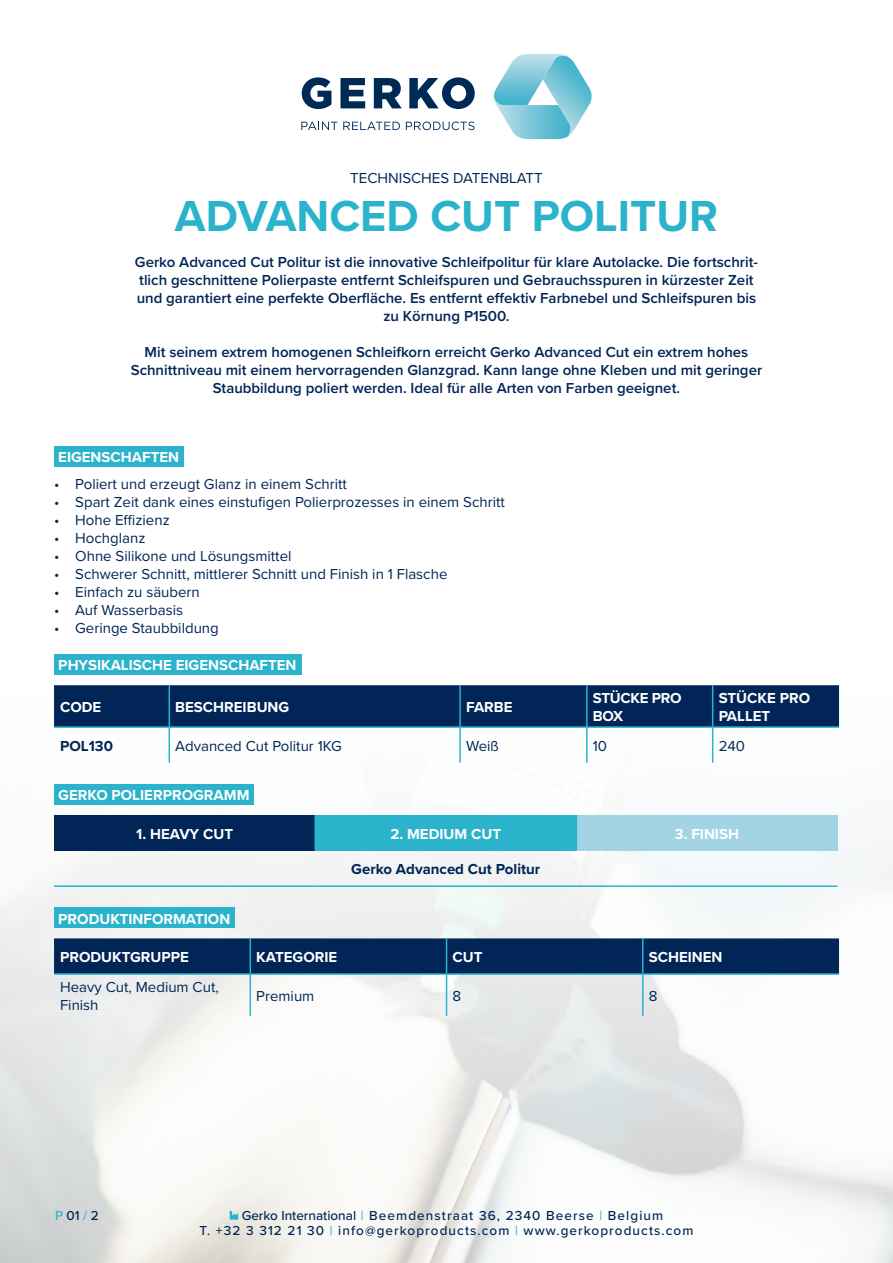
<style>
.page{position:relative;width:893px;height:1263px;background:#fff}
.page>*{position:absolute;margin:0;border:0;box-sizing:border-box;transform-origin:0 0}
.t1{font:700 45px "Proxima Nova";color:#2bb3cc}
.t2{font:600 15px/18px "Proxima Nova";color:#012556;text-align:center}
.t3{font:15px/18px "Proxima Nova";color:#012556}
.t4{font:700 15px/18px "Proxima Nova";color:#fff}
.t5{font:700 15px "Proxima Nova";color:#012556}
.t6{font:700 15px/18px "Proxima Nova";letter-spacing:-.02em;color:#fff}
.t7{font:500 13.5px/15px "Proxima Nova";letter-spacing:.08em;color:#012556}
.s1{color:#2bb3cc}
</style>
<div class="page">
<svg style="left:301px;top:122px;width:99px;height:8px"></svg>
<svg style="left:406px;top:122px;width:68px;height:8px"></svg>
<svg style="left:302px;top:77px;width:29px;height:32px"></svg>
<svg style="left:340px;top:78px;width:25px;height:30px"></svg>
<svg style="left:374px;top:78px;width:28px;height:30px"></svg>
<svg style="left:409px;top:77px;width:66px;height:32px"></svg>
<svg style="left:494px;top:54px;width:98px;height:85px"></svg>
<img style="left:0;top:663px;width:893px;height:600px">
<svg style="left:230px;top:1211px;width:8px;height:8px"></svg>
<div style="left:54px;top:446px;width:130px;height:20px;background:#2bb3cc"></div>
<div style="left:54px;top:685px;width:785px;height:41px;background:#012556"></div>
<hr style="left:169px;top:685px;width:1px;height:41px;background:#2bb3cc">
<hr style="left:459px;top:685px;width:2px;height:41px;background:#2bb3cc">
<hr style="left:586px;top:685px;width:2px;height:41px;background:#2bb3cc">
<hr style="left:712px;top:685px;width:1px;height:41px;background:#2bb3cc">
<hr style="left:54px;top:726px;width:115px;height:2px;background:#2bb3cc">
<hr style="left:169px;top:728px;width:1px;height:35px;background:#2bb3cc">
<hr style="left:169px;top:726px;width:291px;height:2px;background:#2bb3cc">
<hr style="left:460px;top:726px;width:127px;height:2px;background:#2bb3cc">
<hr style="left:587px;top:726px;width:126px;height:2px;background:#2bb3cc">
<hr style="left:459px;top:728px;width:2px;height:35px;background:#2bb3cc">
<hr style="left:586px;top:728px;width:2px;height:35px;background:#2bb3cc">
<hr style="left:712px;top:728px;width:1px;height:35px;background:#2bb3cc">
<hr style="left:713px;top:726px;width:126px;height:2px;background:#2bb3cc">
<div style="left:54px;top:815px;width:261px;height:35px;background:#012556"></div>
<div style="left:315px;top:815px;width:261px;height:35px;background:#2bb3cc"></div>
<div style="left:576px;top:815px;width:261px;height:35px;background:#a2d4e3"></div>
<hr style="left:54px;top:885px;width:261px;height:2px;background:#2bb3cc">
<hr style="left:315px;top:885px;width:261px;height:2px;background:#2bb3cc">
<hr style="left:576px;top:885px;width:261px;height:2px;background:#2bb3cc">
<hr style="left:314px;top:815px;width:2px;height:35px;background:#2bb3cc">
<hr style="left:576px;top:815px;width:1px;height:35px;background:#2bb3cc">
<div style="left:54px;top:654px;width:247px;height:21px;background:#2bb3cc"></div>
<div style="left:54px;top:784px;width:200px;height:20px;background:#2bb3cc"></div>
<div style="left:54px;top:938px;width:785px;height:35px;background:#012556"></div>
<hr style="left:250px;top:938px;width:1px;height:35px;background:#2bb3cc">
<hr style="left:446px;top:938px;width:1px;height:35px;background:#2bb3cc">
<hr style="left:642px;top:938px;width:1px;height:35px;background:#2bb3cc">
<hr style="left:54px;top:973px;width:196px;height:2px;background:#2bb3cc">
<hr style="left:250px;top:975px;width:1px;height:41px;background:#2bb3cc">
<hr style="left:250px;top:973px;width:197px;height:2px;background:#2bb3cc">
<hr style="left:447px;top:973px;width:196px;height:2px;background:#2bb3cc">
<hr style="left:446px;top:975px;width:1px;height:41px;background:#2bb3cc">
<hr style="left:642px;top:975px;width:1px;height:41px;background:#2bb3cc">
<hr style="left:643px;top:973px;width:196px;height:2px;background:#2bb3cc">
<div style="left:54px;top:907px;width:181px;height:21px;background:#2bb3cc"></div>
<p class="t3" style="left:350px;top:168px;width:194px">TECHNISCHES DATENBLATT</p>
<p class="t1" style="left:175px;top:182px;width:545px">ADVANCED CUT POLITUR</p>
<p class="t2" style="left:135px;top:252px;width:624px">Gerko Advanced Cut Politur ist die innovative Schleifpolitur für klare Autolacke. Die fortschrit&shy;tlich geschnittene Polierpaste entfernt Schleifspuren und Gebrauchsspuren in kürzester Zeit und garantiert eine perfekte Oberfläche. Es entfernt effektiv Farbnebel und Schleifspuren bis zu Körnung P1500.</p>
<p class="t2" style="left:131px;top:342px;width:633px">Mit seinem extrem homogenen Schleifkorn erreicht Gerko Advanced Cut ein extrem hohes<br>Schnittniveau mit einem hervorragenden Glanzgrad. Kann lange ohne Kleben und mit geringer<br>Staubbildung poliert werden. Ideal für alle Arten von Farben geeignet.</p>
<p class="t4" style="left:58px;top:448px;width:122px">EIGENSCHAFTEN</p>
<p class="t3" style="left:54px;top:474px;width:294px">• Poliert und erzeugt Glanz in einem Schritt</p>
<p class="t3" style="left:54px;top:492px;width:452px">• Spart Zeit dank eines einstufigen Polierprozesses in einem Schritt</p>
<p class="t3" style="left:54px;top:510px;width:117px">• Hohe Effizienz</p>
<p class="t3" style="left:54px;top:528px;width:93px">• Hochglanz</p>
<p class="t3" style="left:54px;top:546px;width:239px">• Ohne Silikone und Lösungsmittel</p>
<p class="t3" style="left:54px;top:564px;width:395px">• Schwerer Schnitt, mittlerer Schnitt und Finish in 1 Flasche</p>
<p class="t3" style="left:54px;top:582px;width:147px">• Einfach zu säubern</p>
<p class="t3" style="left:54px;top:600px;width:131px">• Auf Wasserbasis</p>
<p class="t3" style="left:54px;top:618px;width:166px">• Geringe Staubbildung</p>
<p class="t4" style="left:58px;top:656px;width:240px">PHYSIKALISCHE EIGENSCHAFTEN</p>
<p class="t4" style="left:60px;top:698px;width:43px">CODE</p>
<p class="t4" style="left:175px;top:698px;width:116px">BESCHREIBUNG</p>
<p class="t4" style="left:466px;top:698px;width:48px">FARBE</p>
<p class="t6" style="left:593px;top:689px;width:90px">STÜCKE PRO<br>BOX</p>
<p class="t4" style="left:719px;top:689px;width:93px">STÜCKE PRO<br>PALLET</p>
<p class="t5" style="left:60px;top:735px;width:54px">POL130</p>
<p class="t3" style="left:175px;top:736px;width:168px">Advanced Cut Politur 1KG</p>
<p class="t3" style="left:466px;top:736px;width:34px">Weiß</p>
<p class="t3" style="left:593px;top:736px;width:16px">10</p>
<p class="t3" style="left:719px;top:736px;width:28px">240</p>
<p class="t4" style="left:58px;top:786px;width:193px">GERKO POLIERPROGRAMM</p>
<p class="t4" style="left:136px;top:824px;width:98px">1. HEAVY CUT</p>
<p class="t4" style="left:390px;top:824px;width:112px">2. MEDIUM CUT</p>
<p class="t4" style="left:675px;top:824px;width:66px">3. FINISH</p>
<p class="t5" style="left:351px;top:858px;width:190px">Gerko Advanced Cut Politur</p>
<p class="t4" style="left:58px;top:909px;width:174px">PRODUKTINFORMATION</p>
<p class="t4" style="left:60px;top:948px;width:130px">PRODUKTGRUPPE</p>
<p class="t4" style="left:256px;top:948px;width:83px">KATEGORIE</p>
<p class="t4" style="left:453px;top:948px;width:31px">CUT</p>
<p class="t4" style="left:649px;top:948px;width:75px">SCHEINEN</p>
<p class="t3" style="left:60px;top:977px;width:160px">Heavy Cut, Medium Cut,<br>Finish</p>
<p class="t3" style="left:256px;top:986px;width:60px">Premium</p>
<p class="t3" style="left:453px;top:986px;width:10px">8</p>
<p class="t3" style="left:649px;top:986px;width:10px">8</p>
<p class="t7" style="left:55px;top:1207px;width:45px"><span class="s1">P</span> 01 <span class="s1">/</span> 2</p>
<p class="t7" style="left:199px;top:1207px;width:495px;text-indent:42px">Gerko International <span class="s1">|</span> Beemdenstraat 36, 2340 Beerse <span class="s1">|</span> Belgium<br>T. +32 3 312 21 30 <span class="s1">|</span> info@gerkoproducts.com <span class="s1">|</span> www.gerkoproducts.com</p>
</div>
